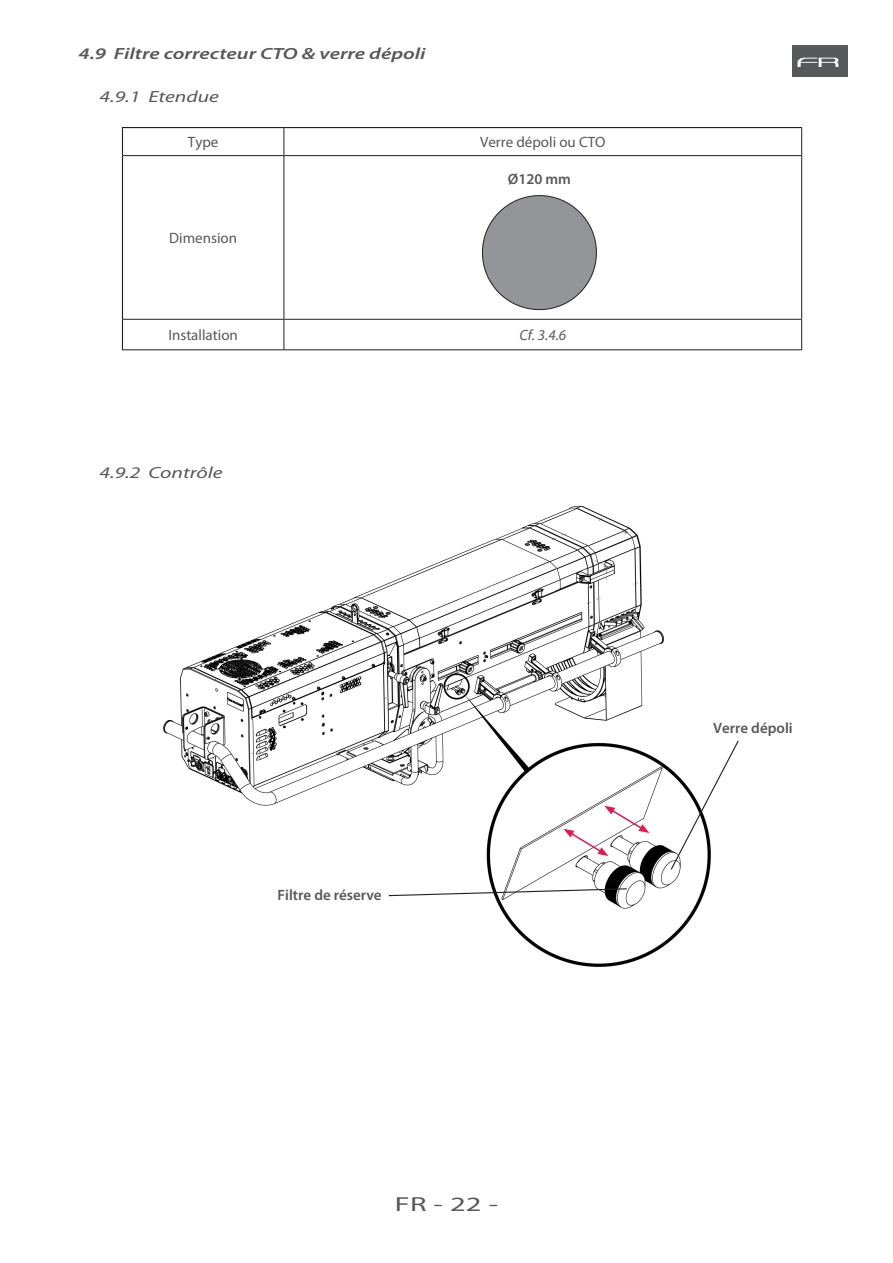
<style>
.page{position:relative;width:893px;height:1263px;background:#fff}
.page>*{position:absolute;margin:0;border:0;box-sizing:border-box;transform-origin:0 0}
.t1{font:20.4px "Myriad Pro";color:#57585a;scale:1.5 1}
.t2{font:19.2px "Vandiana Platin Lite";color:#fff;scale:1.5 1}
.SUB_TITLE_2{font:italic 600 16.2px "Myriad Pro";color:#57585a;scale:1.33 1}
.SUB_TITLE_3{font:italic 16.2px "Myriad Pro";color:#57585a;scale:1.33 1}
.t3{font:15px "Myriad Pro";color:#57585a}
.t4{font:600 15px "Myriad Pro";color:#57585a}
.t5{font:italic 15px "Myriad Pro";color:#57585a}
</style>
<div class="page">
<div style="left:792px;top:45px;width:55px;height:32px;background:#57585a"></div>
<img style="left:163px;top:505px;width:547px;height:462px">
<div style="left:482px;top:196px;width:114px;height:114px;background:#939598;border-radius:50%"></div>
<hr style="left:122px;top:127px;width:162px;height:1px;background:#231f20">
<svg style="left:122px;top:128px;width:1px;height:28px"></svg>
<hr style="left:284px;top:127px;width:518px;height:1px;background:#231f20">
<svg style="left:284px;top:128px;width:1px;height:27px"></svg>
<svg style="left:801px;top:128px;width:1px;height:27px"></svg>
<hr style="left:123px;top:155px;width:161px;height:1px;background:#231f20">
<hr style="left:284px;top:155px;width:518px;height:1px;background:#231f20">
<hr style="left:284px;top:156px;width:1px;height:163px;background:#231f20">
<hr style="left:801px;top:156px;width:1px;height:163px;background:#231f20">
<hr style="left:123px;top:319px;width:161px;height:1px;background:#231f20">
<hr style="left:284px;top:319px;width:518px;height:1px;background:#231f20">
<svg style="left:284px;top:320px;width:1px;height:29px"></svg>
<svg style="left:801px;top:320px;width:1px;height:29px"></svg>
<hr style="left:122px;top:349px;width:162px;height:1px;background:#231f20">
<hr style="left:284px;top:349px;width:518px;height:1px;background:#231f20">
<hr style="left:122px;top:156px;width:1px;height:163px;background:#231f20">
<hr style="left:122px;top:319px;width:1px;height:30px;background:#231f20">
<svg style="left:563px;top:806px;width:86px;height:50px"></svg>
<svg style="left:388px;top:888px;width:240px;height:9px"></svg>
<svg style="left:670px;top:739px;width:69px;height:132px"></svg>
<p class="SUB_TITLE_2" style="left:79px;top:43px;width:263px">4.9 Filtre correcteur CTO &amp; verre dépoli</p>
<p class="SUB_TITLE_3" style="left:99px;top:87px;width:91px">4.9.1 Etendue</p>
<p class="t3" style="left:188px;top:133px;width:32px">Type</p>
<p class="t3" style="left:480px;top:133px;width:127px">Verre dépoli ou CTO</p>
<p class="t3" style="left:169px;top:229px;width:69px">Dimension</p>
<p class="t4" style="left:508px;top:169px;width:65px">Ø120 mm</p>
<p class="t3" style="left:168px;top:326px;width:71px">Installation</p>
<p class="t5" style="left:519px;top:326px;width:48px">Cf. 3.4.6</p>
<p class="SUB_TITLE_3" style="left:99px;top:463px;width:94px">4.9.2 Contrôle</p>
<p class="t4" style="left:278px;top:885px;width:106px">Filtre de réserve</p>
<p class="t2" style="left:796px;top:54px;width:30px">FR</p>
<p class="t4" style="left:713px;top:719px;width:81px">Verre dépoli</p>
<h1 class="t1" style="left:395px;top:1191px;width:70px">FR - 22 -</h1>
</div>
